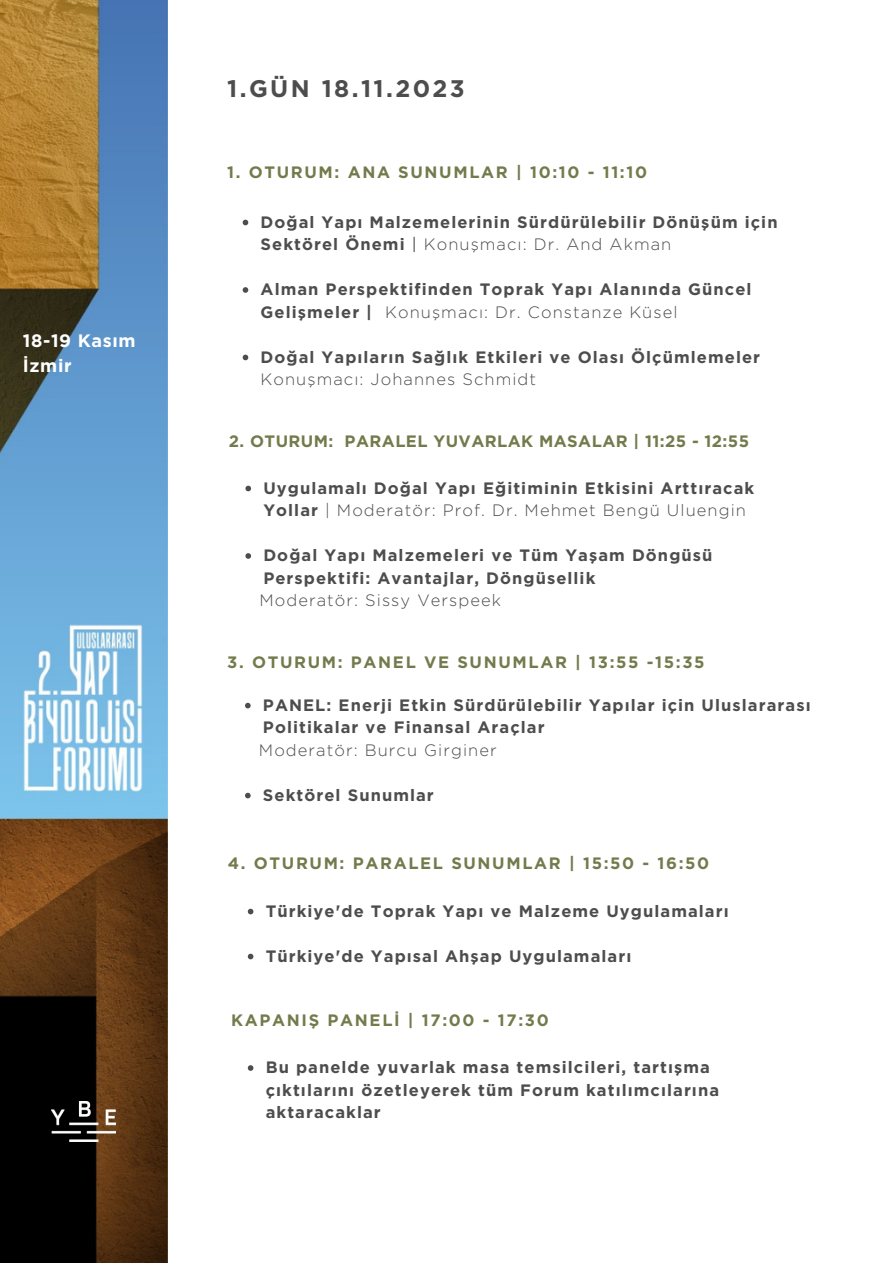
<style>
.page{position:relative;width:893px;height:1264px;background:#fff}
.page>*{position:absolute;margin:0;border:0;box-sizing:border-box;transform-origin:0 0}
.t1{font:700 24px "Gotham";letter-spacing:.1em;color:#4d4d4d}
.t2{font:700 18px "Gotham";letter-spacing:.035em;color:#fff}
.t3{font:700 16.5px/22.5px "Gotham";letter-spacing:.065em;color:#4d4d4d}
.t4{font:700 16.5px "Gotham";letter-spacing:.1em;color:#737b4c}
.t5{font:300 16.5px "Gotham";letter-spacing:.065em;color:#4d4d4d}
.t6{font:700 16.5px "Gotham";letter-spacing:.025em;color:#737b4c}
.s1{font-weight:400}
.s2{font-weight:300}
</style>
<div class="page">
<img style="left:0;top:0;width:168px;height:1262px">
<svg style="left:243px;top:220px;width:5px;height:5px"></svg>
<svg style="left:243px;top:287px;width:5px;height:6px"></svg>
<svg style="left:243px;top:354px;width:5px;height:6px"></svg>
<svg style="left:245px;top:485px;width:6px;height:6px"></svg>
<svg style="left:245px;top:553px;width:6px;height:6px"></svg>
<svg style="left:245px;top:702px;width:5px;height:6px"></svg>
<svg style="left:245px;top:792px;width:5px;height:6px"></svg>
<svg style="left:248px;top:908px;width:5px;height:6px"></svg>
<svg style="left:248px;top:953px;width:5px;height:6px"></svg>
<svg style="left:248px;top:1065px;width:5px;height:5px"></svg>
<img style="left:51px;top:1101px;width:64px;height:39px">
<p class="t2" style="left:23px;top:330px;width:114px">18-19 Kasım</p>
<p class="t2" style="left:23px;top:354px;width:50px">İzmir</p>
<p class="t1" style="left:227px;top:74px;width:239px">1.GÜN 18.11.2023</p>
<p class="t4" style="left:227px;top:162px;width:421px">1. OTURUM: ANA SUNUMLAR | 10:10 - 11:10</p>
<p class="t3" style="left:260px;top:210px;width:518px">Doğal Yapı Malzemelerinin Sürdürülebilir Dönüşüm için<br>Sektörel Önemi <span class="s1">|</span> <span class="s2">Konuşmacı: Dr. And Akman</span></p>
<p class="t3" style="left:260px;top:278px;width:492px">Alman Perspektifinden Toprak Yapı Alanında Güncel<br>Gelişmeler | <span class="s2">Konuşmacı: Dr. Constanze Küsel</span></p>
<p class="t3" style="left:260px;top:345px;width:501px">Doğal Yapıların Sağlık Etkileri ve Olası Ölçümlemeler<br><span class="s2">Konuşmacı: Johannes Schmidt</span></p>
<p class="t6" style="left:229px;top:431px;width:521px">2. OTURUM: PARALEL YUVARLAK MASALAR | 11:25 - 12:55</p>
<p class="t3" style="left:263px;top:476px;width:492px">Uygulamalı Doğal Yapı Eğitiminin Etkisini Arttıracak<br>Yollar <span class="s2">| Moderatör: Prof. Dr. Mehmet Bengü Uluengi n</span></p>
<p class="t3" style="left:263px;top:544px;width:450px">Doğal Yapı Malzemeleri ve Tüm Yaşam Döngüsü<br>Perspektifi: Avantajlar, Döngüsellik</p>
<p class="t5" style="left:259px;top:590px;width:243px">Moderatör: Sissy Verspeek</p>
<p class="t4" style="left:227px;top:652px;width:479px">3. OTURUM: PANEL VE SUNUMLAR | 13:55 -15:35</p>
<p class="t3" style="left:263px;top:693px;width:549px">PANEL: Enerji Etkin Sürdürülebilir Yapılar için Uluslararası<br>Politikalar ve Finansal Araçlar</p>
<p class="t5" style="left:259px;top:739px;width:239px">Moderatör: Burcu Gi rgi ner</p>
<p class="t3" style="left:263px;top:783px;width:172px">Sektörel Sunumlar</p>
<p class="t4" style="left:228px;top:853px;width:483px">4. OTURUM: PARALEL SUNUMLAR | 15:50 - 16:50</p>
<p class="t3" style="left:266px;top:899px;width:464px">Türkiye'de Toprak Yapı ve Malzeme Uygulamaları</p>
<p class="t3" style="left:266px;top:944px;width:367px">Türkiye'de Yapısal Ahşap Uygulamaları</p>
<p class="t4" style="left:231px;top:1009px;width:319px">KAPANIŞ PANELİ | 17:00 - 17:30</p>
<p class="t3" style="left:266px;top:1055px;width:455px">Bu panelde yuvarlak masa temsilcileri, tartışma çıktılarını özetleyerek tüm Forum katılımcılarına aktaracaklar</p>
</div>
